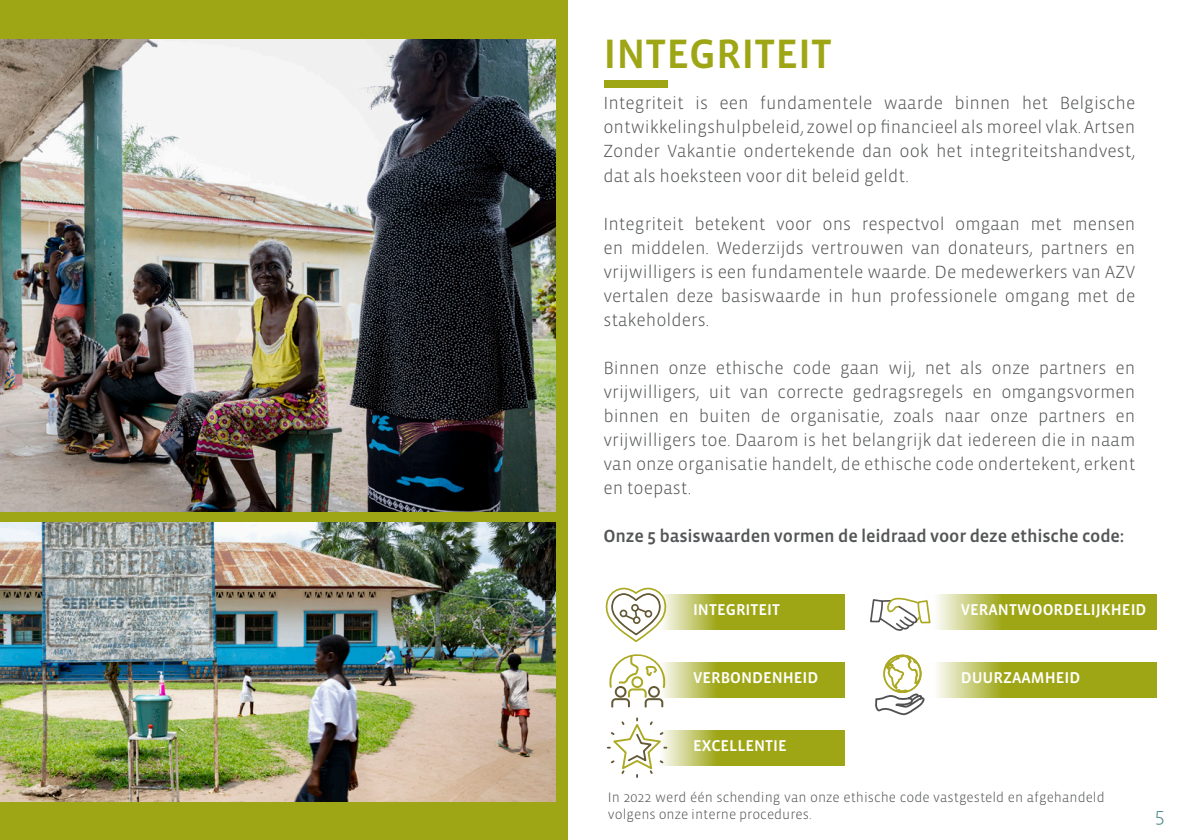
<style>
.page{position:relative;width:1191px;height:840px;background:#fff}
.page>*{position:absolute;margin:0;border:0;box-sizing:border-box;transform-origin:0 0}
.paragraph{font:500 42px "Vista Sans OTCE";color:#9ea615}
.t1{font:300 20px "Vista Sans OTCE";color:#428381}
.paragraph-2{font:300 18px/24px "Vista Sans OTCE";color:#545557;text-align:justify}
.paragraph-3{font:500 18px "Vista Sans OTCE";letter-spacing:-.01em;color:#545557}
.paragraph-4{font:500 16px "Vista Sans OTCE";color:#fff}
.paragraph-5{font:300 14px/16.8px "Vista Sans OTCE";color:#545557}
</style>
<div class="page">
<div style="left:0;top:0;width:567px;height:839px;background:#9ea615"></div>
<svg style="left:666px;top:594px;width:179px;height:35px;background:#aab132"></svg>
<svg style="left:930px;top:594px;width:227px;height:35px;background:#aeb43c"></svg>
<svg style="left:665px;top:662px;width:180px;height:35px;background:#aab133"></svg>
<svg style="left:937px;top:662px;width:220px;height:35px;background:#abb236"></svg>
<svg style="left:666px;top:730px;width:179px;height:35px;background:#aab132"></svg>
<img style="left:0;top:40px;width:556px;height:471px">
<img style="left:0;top:522px;width:556px;height:279px">
<svg style="left:605px;top:587px;width:61px;height:55px"></svg>
<svg style="left:609px;top:654px;width:56px;height:53px"></svg>
<svg style="left:608px;top:718px;width:58px;height:58px"></svg>
<svg style="left:870px;top:597px;width:60px;height:34px"></svg>
<svg style="left:875px;top:654px;width:50px;height:60px"></svg>
<div style="left:604px;top:81px;width:64px;height:7px;background:#9ea615"></div>
<p class="paragraph" style="left:603px;top:30px;width:230px">INTEGRITEIT</p>
<p class="paragraph-2" style="left:603px;top:91px;width:533px">Integriteit is een fundamentele waarde binnen het Belgische ontwikkelingshulpbeleid, zowel op financieel als moreel vlak. Artsen Zonder Vakantie ondertekende dan ook het integriteitshandvest, dat als hoeksteen voor dit beleid geldt.</p>
<p class="paragraph-2" style="left:603px;top:211px;width:533px">Integriteit betekent voor ons respectvol omgaan met mensen en middelen. Wederzijds vertrouwen van donateurs, partners en vrijwilligers is een fundamentele waarde. De medewerkers van AZV vertalen deze basiswaarde in hun professionele omgang met de stakeholders.</p>
<p class="paragraph-2" style="left:603px;top:355px;width:533px">Binnen onze ethische code gaan wij, net als onze partners en vrijwilligers, uit van correcte gedragsregels en omgangsvormen binnen en buiten de organisatie, zoals naar onze partners en vrijwilligers toe. Daarom is het belangrijk dat iedereen die in naam van onze organisatie handelt, de ethische code ondertekent, erkent en toepast.</p>
<p class="paragraph-3" style="left:603px;top:525px;width:522px">Onze 5 basiswaarden vormen de leidraad voor deze ethische code:</p>
<p class="paragraph-4" style="left:693px;top:600px;width:89px">INTEGRITEIT</p>
<p class="paragraph-4" style="left:693px;top:668px;width:127px">VERBONDENHEID</p>
<p class="paragraph-4" style="left:960px;top:600px;width:187px">VERANTWOORDELIJKHEID</p>
<p class="paragraph-4" style="left:960px;top:668px;width:121px">DUURZAAMHEID</p>
<p class="paragraph-4" style="left:693px;top:736px;width:95px">EXCELLENTIE</p>
<p class="paragraph-5" style="left:608px;top:788px;width:498px">In 2022 werd één schending van onze ethische code vastgesteld en afgehandeld volgens onze interne procedures.</p>
<p class="t1" style="left:1154px;top:803px;width:11px">5</p>
</div>
